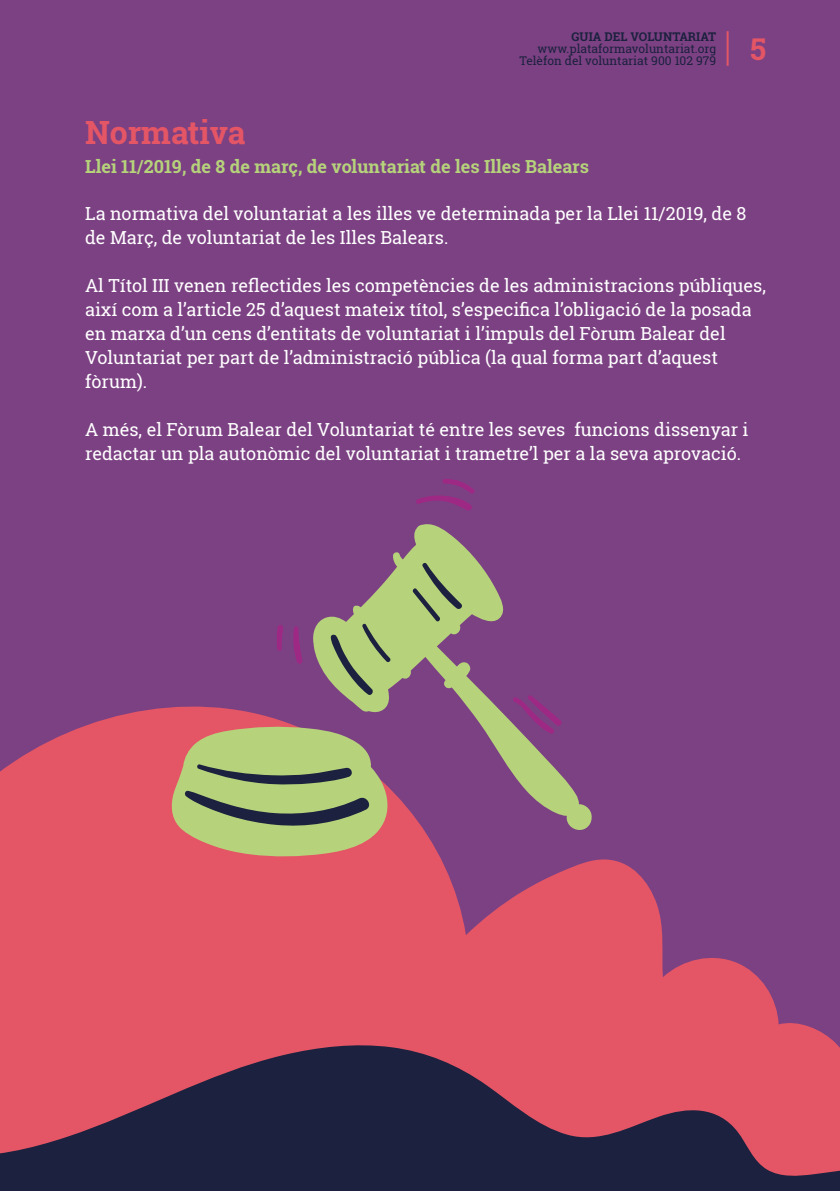
<style>
.page{position:relative;width:840px;height:1191px;background:#fff}
.page>*{position:absolute;margin:0;border:0;box-sizing:border-box;transform-origin:0 0}
.t1{font:700 32px "Roboto Slab";color:#e45665}
.t2{font:700 30px "Roboto Slab";color:#e45665}
.t3{font:18px/24px "Roboto Slab";color:#fff}
.t4{font:700 18px "Roboto Slab";color:#b6d37b}
.t5{font:12px/12px "Roboto Slab";color:#1b213e;text-align:right}
.t6{font:700 12px "Roboto Slab";color:#1b213e}
</style>
<div class="page">
<div style="left:0;top:0;width:839px;height:1191px;background:#7c4183"></div>
<svg style="left:0;top:706px;width:639px;height:169px;fill:#e45665"></svg>
<svg style="left:0;top:875px;width:839px;height:316px;background:#a4455d"></svg>
<svg style="left:311px;top:524px;width:281px;height:308px"></svg>
<svg style="left:330px;top:622px;width:61px;height:74px;background:#9cb371"></svg>
<svg style="left:411px;top:561px;width:52px;height:62px;background:#9cb570"></svg>
<svg style="left:170px;top:725px;width:219px;height:132px;background:#a6a371"></svg>
<svg style="left:416px;top:479px;width:59px;height:32px"></svg>
<svg style="left:293px;top:626px;width:10px;height:38px"></svg>
<svg style="left:277px;top:625px;width:6px;height:26px"></svg>
<svg style="left:511px;top:694px;width:52px;height:41px"></svg>
<hr style="left:726px;top:31px;width:2px;height:35px;background:#e45665">
<p class="t6" style="left:571px;top:28px;width:146px">GUIA DEL VOLUNTARIAT</p>
<p class="t5" style="left:519px;top:42px;width:198px">www.plataformavoluntariat.org<br>Telèfon del voluntariat 900 102 979</p>
<h2 class="t2" style="left:749px;top:28px;width:17px">5</h2>
<h1 class="t1" style="left:85px;top:111px;width:162px">Normativa</h1>
<p class="t4" style="left:85px;top:154px;width:505px">Llei 11/2019, de 8 de març, de voluntariat de les Illes Balears</p>
<p class="t3" style="left:85px;top:201px;width:662px">La normativa del voluntariat a les illes ve determinada per la Llei 11/2019, de 8 de Març, de voluntariat de les Illes Balears.</p>
<p class="t3" style="left:85px;top:273px;width:682px">Al Títol III venen reflectides les competències de les administracions públiques, així com a l’article 25 d’aquest mateix títol, s’especifica l’obligació de la posada en marxa d’un cens d’entitats de voluntariat i l’impuls del Fòrum Balear del Voluntariat per part de l’administració pública (la qual forma part d’aquest fòrum).</p>
<p class="t3" style="left:85px;top:417px;width:664px">A més, el Fòrum Balear del Voluntariat té entre les seves funcions dissenyar i redactar un pla autonòmic del voluntariat i trametre’l per a la seva aprovació.</p>
</div>
